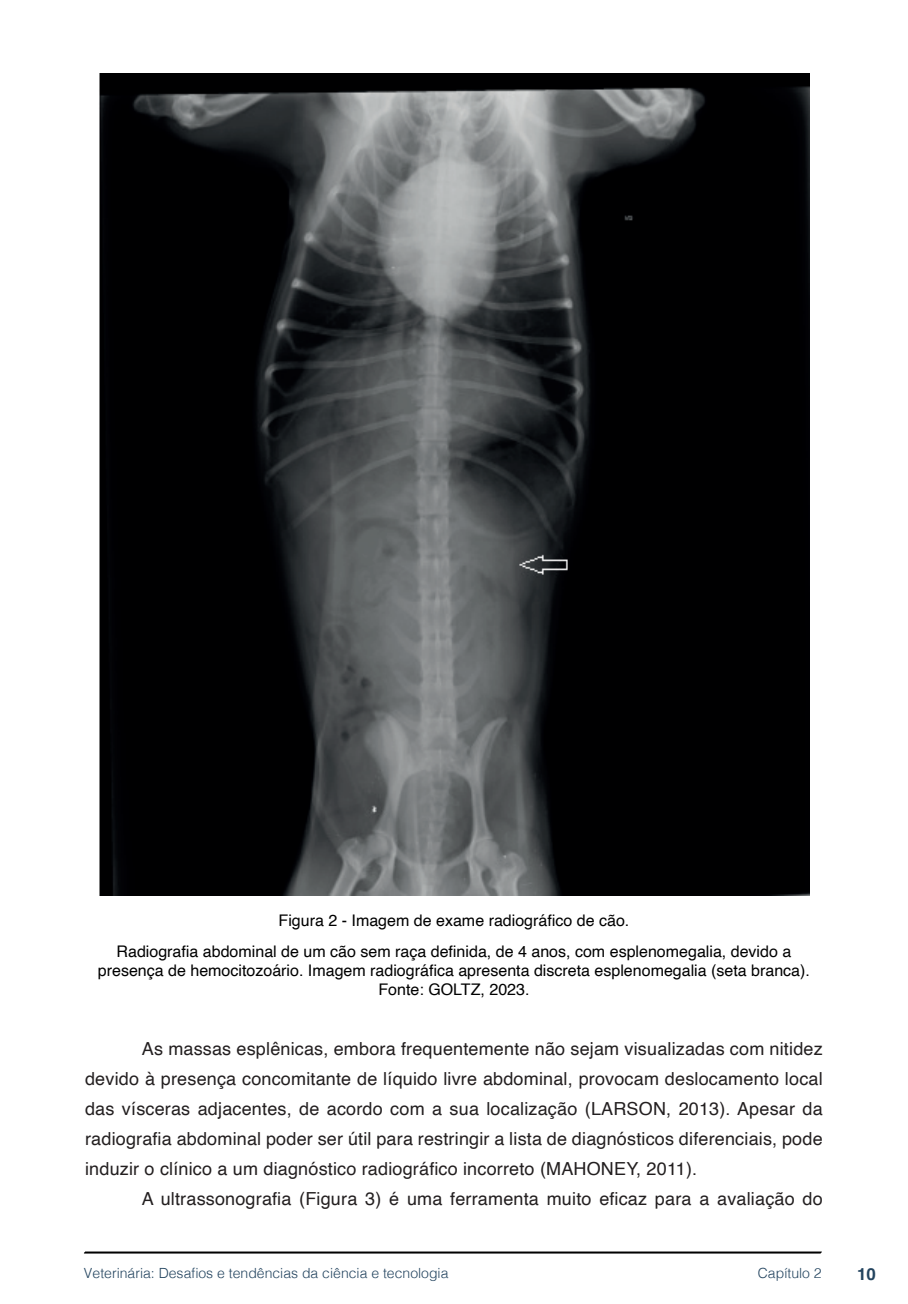
<style>
.page{position:relative;width:908px;height:1304px;background:#fff}
.page>*{position:absolute;margin:0;border:0;box-sizing:border-box;transform-origin:0 0}
.t1{font:18px/30px "Helvetica";letter-spacing:.01em;color:#231f20;text-align:justify}
.t2{font:700 16.8px "Helvetica";color:#23445f}
.t3{font:16px/30.6px "Helvetica";color:#000;text-align:center}
.t4{font:300 14px "Helvetica";color:#23445f}
</style>
<div class="page">
<svg style="left:84px;top:1251px;width:737px;height:3px;background:#515151"></svg>
<img style="left:99px;top:74px;width:709px;height:822px">
<p class="t3" style="left:116px;top:906px;width:676px">Figura 2 - Imagem de exame radiográfico de cão.<br>Radiografia abdominal de um cão sem raça definida, de 4 anos, com esplenomegalia, devido a</p>
<p class="t3" style="left:98px;top:961px;width:713px;line-height:19.2px">presença de hemocitozoário. Imagem radiográfica apresenta discreta esplenomegalia (seta branca).<br>Fonte: GOLTZ, 2023.</p>
<p class="t1" style="left:85px;top:1034px;width:738px;text-indent:57px">As massas esplênicas, embora frequentemente não sejam visualizadas com nitidez devido à presença concomitante de líquido livre abdominal, provocam deslocamento local das vísceras adjacentes, de acordo com a sua localização (LARSON, 2013). Apesar da radiografia abdominal poder ser útil para restringir a lista de diagnósticos diferenciais, pode induzir o clínico a um diagnóstico radiográfico incorreto (MAHONEY, 2011).</p>
<p class="t1" style="left:142px;top:1184px;width:682px">A ultrassonografia (Figura 3) é uma ferramenta muito eficaz para a avaliação do</p>
<p class="t4" style="left:84px;top:1261px;width:366px">Veterinária: Desafios e tendências da ciência e tecnologia</p>
<p class="t4" style="left:757px;top:1261px;width:65px">Capítulo 2</p>
<p class="t2" style="left:856px;top:1264px;width:20px">10</p>
</div>
